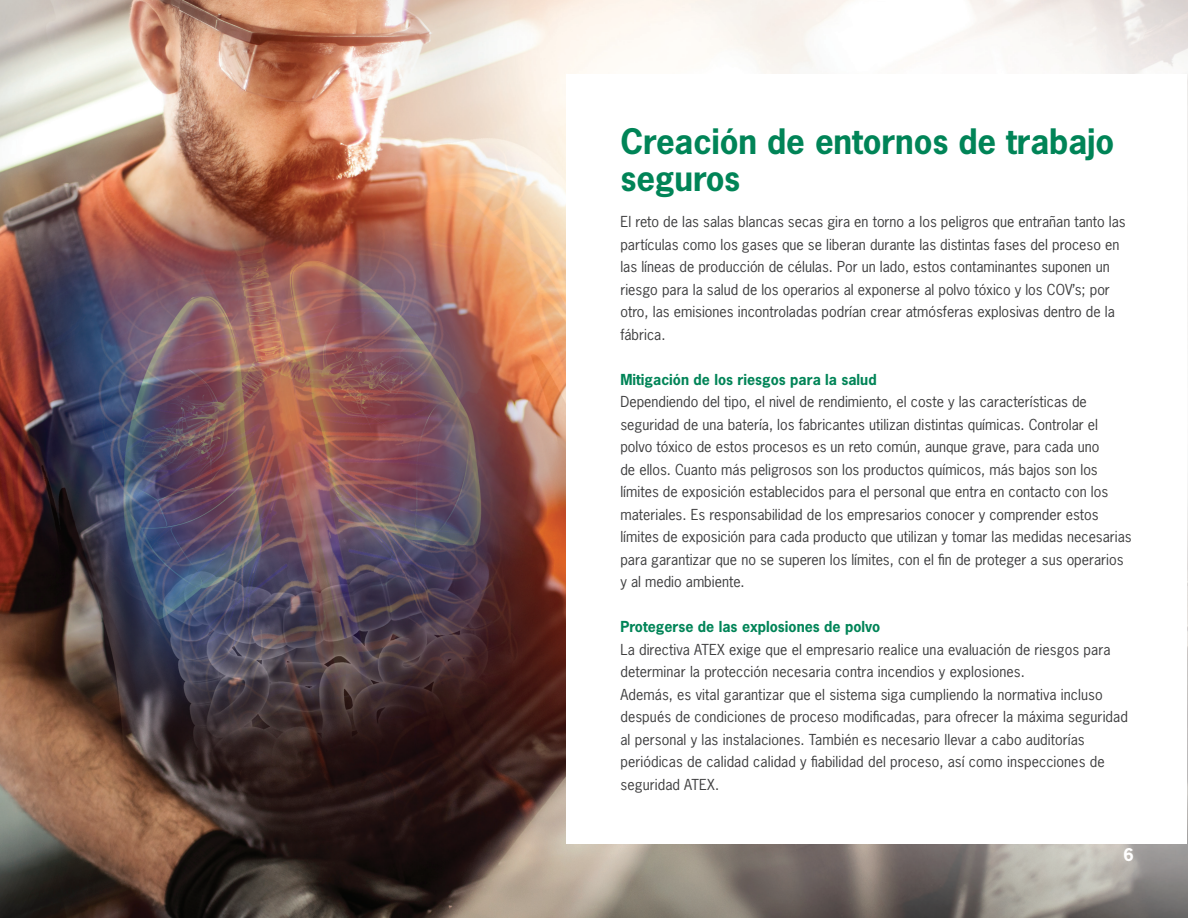
<style>
.page{position:relative;width:1188px;height:918px;background:#fff}
.page>*{position:absolute;margin:0;border:0;box-sizing:border-box;transform-origin:0 0}
.t1{font:700 33px/37.5px "News Gothic Std";letter-spacing:-.005em;color:#008457}
.t2{font:700 16.5px "News Gothic Std";color:#fff}
.t3{font:14.25px/22.5px "News Gothic Std";color:#3e3e3f}
.t4{font:700 14.25px "News Gothic Std";color:#008457}
</style>
<div class="page">
<img style="left:0;top:0;width:1188px;height:918px">
<div style="left:566px;top:74px;width:621px;height:770px;background:#fff"></div>
<h1 class="t1" style="left:620px;top:122px;width:495px">Creación de entornos de trabajo seguros</h1>
<p class="t3" style="left:620px;top:211px;width:507px">El reto de las salas blancas secas gira en torno a los peligros que entrañan tanto las partículas como los gases que se liberan durante las distintas fases del proceso en las líneas de producción de células. Por un lado, estos contaminantes suponen un riesgo para la salud de los operarios al exponerse al polvo tóxico y los COV’s; por otro, las emisiones incontroladas podrían crear atmósferas explosivas dentro de la fábrica.</p>
<p class="t4" style="left:620px;top:370px;width:258px">Mitigación de los riesgos para la salud</p>
<p class="t3" style="left:620px;top:391px;width:513px">Dependiendo del tipo, el nivel de rendimiento, el coste y las características de seguridad de una batería, los fabricantes utilizan distintas químicas. Controlar el polvo tóxico de estos procesos es un reto común, aunque grave, para cada uno<br>de ellos. Cuanto más peligrosos son los productos químicos, más bajos son los límites de exposición establecidos para el personal que entra en contacto con los materiales. Es responsabilidad de los empresarios conocer y comprender estos límites de exposición para cada producto que utilizan y tomar las medidas necesarias para garantizar que no se superen los límites, con el fin de proteger a sus operarios y al medio ambiente.</p>
<p class="t4" style="left:620px;top:618px;width:261px">Protegerse de las explosiones de polvo</p>
<p class="t3" style="left:620px;top:638px;width:509px">La directiva ATEX exige que el empresario realice una evaluación de riesgos para determinar la protección necesaria contra incendios y explosiones.<br>Además, es vital garantizar que el sistema siga cumpliendo la normativa incluso después de condiciones de proceso modificadas, para ofrecer la máxima seguridad al personal y las instalaciones. También es necesario llevar a cabo auditorías periódicas de calidad calidad y fiabilidad del proceso, así como inspecciones de seguridad ATEX.</p>
<p class="t2" style="left:1123px;top:844px;width:12px">6</p>
</div>
